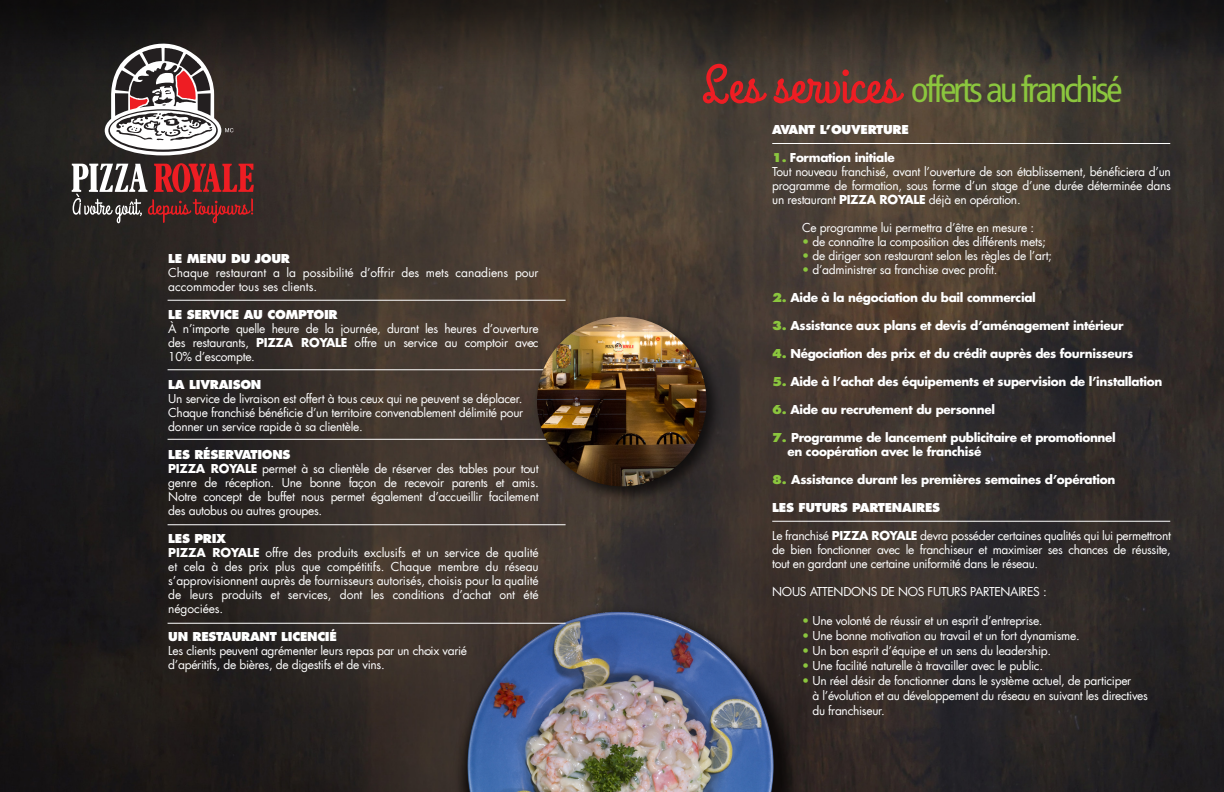
<style>
.page{position:relative;width:1224px;height:792px;background:#fff}
.page>*{position:absolute;margin:0;border:0;box-sizing:border-box;transform-origin:0 0}
.t1{font:condensed 36px "Frutiger LT Std";letter-spacing:-.075em;color:#8bc63e}
.t2{font:12px/14px "Futura LT";letter-spacing:-.025em;color:#fff}
.t3{font:700 12px/14px "Futura LT";letter-spacing:-.025em;color:#fff}
.t4{font:800 12px "Futura LT";letter-spacing:-.025em;color:#fff}
.t5{font:12px/14px "Futura LT";letter-spacing:-.005em;color:#fff}
.s1{font-weight:700}
.s2{font-weight:800}
.s3{font-family:"Grand Hotel";font-stretch:normal;font-size:53.7px;color:#ee1d23}
.s4{font-weight:800;color:#8bc63e}
.s5{color:#8bc63e}
</style>
<div class="page">
<img style="left:0;top:97px;width:1224px;height:695px">
<svg style="left:0;top:0;width:1224px;height:97px;background:#302a25"></svg>
<div style="left:411px;top:0;width:459px;height:13px;background:#221d19"></div>
<svg style="left:105px;top:32px;width:129px;height:123px"></svg>
<svg style="left:72px;top:163px;width:182px;height:60px;background:#6d403f"></svg>
<img style="left:427px;top:590px;width:400px;height:202px">
<img style="left:450px;top:598px;width:340px;height:194px">
<hr style="left:772px;top:143px;width:398px;height:1px;background:#fff">
<hr style="left:772px;top:521px;width:398px;height:1px;background:#fff">
<hr style="left:168px;top:300px;width:398px;height:1px;background:#fff">
<hr style="left:168px;top:370px;width:398px;height:1px;background:#fff">
<hr style="left:168px;top:439px;width:398px;height:1px;background:#fff">
<hr style="left:168px;top:524px;width:398px;height:1px;background:#fff">
<hr style="left:168px;top:623px;width:398px;height:1px;background:#fff">
<img style="left:529px;top:309px;width:200px;height:199px">
<img style="left:537px;top:317px;width:170px;height:169px;border-radius:85px">
<p class="t4" style="left:168px;top:251px;width:123px">LE MENU DU JOUR</p>
<p class="t5" style="left:168px;top:266px;width:372px">Chaque restaurant a la possibilité d’offrir des mets canadiens pour accommoder tous ses clients.</p>
<p class="t4" style="left:168px;top:307px;width:171px">LE SERVICE AU COMPTOIR</p>
<p class="t2" style="left:168px;top:322px;width:372px;text-align:justify">À n’importe quelle heure de la journée, durant les heures d’ouverture des restaurants, <span class="s1">PIZZA ROYALE</span> offre un service au comptoir avec 10% d’escompte.</p>
<p class="t4" style="left:168px;top:377px;width:95px">LA LIVRAISON</p>
<p class="t2" style="left:168px;top:392px;width:356px;text-align:justify">Un service de livraison est offert à tous ceux qui ne peuvent se déplacer.<br>Chaque franchisé bénéficie d’un territoire convenablement délimité pour donner un service rapide à sa clientèle.</p>
<p class="t2" style="left:168px;top:448px;width:372px"><span class="s2">LES RÉSERVATIONS<br></span><span class="s1">PIZZA ROYALE</span> permet à sa clientèle de réserver des tables pour tout genre de réception. Une bonne façon de recevoir parents et amis.<br>Notre concept de buffet nous permet également d’accueillir facilement des autobus ou autres groupes.</p>
<p class="t2" style="left:168px;top:532px;width:372px"><span class="s2">LES PRIX<br></span><span class="s1">PIZZA ROYALE</span> offre des produits exclusifs et un service de qualité et cela à des prix plus que compétitifs. Chaque membre du réseau s’approvisionnent auprès de fournisseurs autorisés, choisis pour la qualité de leurs produits et services, dont les conditions d’achat ont été négociées.</p>
<p class="t4" style="left:168px;top:629px;width:170px">UN RESTAURANT LICENCIÉ</p>
<p class="t2" style="left:168px;top:644px;width:300px">Les clients peuvent agrémenter leurs repas par un choix varié d’apéritifs, de bières, de digestifs et de vins.</p>
<h1 class="t1" style="left:702px;top:68px;width:422px"><span class="s3">Les services</span> offerts au franchisé</h1>
<p class="t4" style="left:772px;top:122px;width:138px">AVANT L’OUVERTURE</p>
<p class="t2" style="left:772px;top:150px;width:400px"><span class="s4">1.</span> <span class="s1">Formation initiale<br></span>Tout nouveau franchisé, avant l’ouverture de son établissement, bénéficiera d’un programme de formation, sous forme d’un stage d’une durée déterminée dans un restaurant <span class="s1">PIZZA ROYALE</span> déjà en opération.</p>
<p class="t2" style="left:802px;top:220px;width:233px">Ce programme lui permettra d’être en mesure :</p>
<p class="t2" style="left:802px;top:234px;width:245px"><span class="s5">•</span> de connaître la composition des différents mets;</p>
<p class="t2" style="left:802px;top:248px;width:251px"><span class="s5">•</span> de diriger son restaurant selon les règles de l’art;</p>
<p class="t2" style="left:802px;top:262px;width:197px"><span class="s5">•</span> d’administrer sa franchise avec profit.</p>
<p class="t3" style="left:772px;top:290px;width:265px"><span class="s4">2.</span> Aide à la négociation du bail commercial</p>
<p class="t3" style="left:772px;top:318px;width:353px"><span class="s4">3.</span> Assistance aux plans et devis d’aménagement intérieur</p>
<p class="t3" style="left:772px;top:346px;width:363px"><span class="s4">4.</span> Négociation des prix et du crédit auprès des fournisseurs</p>
<p class="t3" style="left:772px;top:374px;width:392px"><span class="s4">5.</span> Aide à l’achat des équipements et supervision de l’installation</p>
<p class="t3" style="left:772px;top:402px;width:224px"><span class="s4">6.</span> Aide au recrutement du personnel</p>
<p class="t3" style="left:788px;top:430px;width:330px;text-indent:-15px"><span class="s4">7.</span> Programme de lancement publicitaire et promotionnel en coopération avec le franchisé</p>
<p class="t3" style="left:772px;top:472px;width:345px"><span class="s4">8.</span> Assistance durant les premières semaines d’opération</p>
<p class="t4" style="left:772px;top:500px;width:169px">LES FUTURS PARTENAIRES</p>
<p class="t2" style="left:772px;top:528px;width:400px;text-align:justify">Le franchisé <span class="s1">PIZZA ROYALE</span> devra posséder certaines qualités qui lui permettront de bien fonctionner avec le franchiseur et maximiser ses chances de réussite, tout en gardant une certaine uniformité dans le réseau.</p>
<p class="t2" style="left:772px;top:584px;width:276px">NOUS ATTENDONS DE NOS FUTURS PARTENAIRES :</p>
<p class="t2" style="left:802px;top:613px;width:242px"><span class="s5">•</span> Une volonté de réussir et un esprit d’entreprise.</p>
<p class="t2" style="left:802px;top:628px;width:279px"><span class="s5">•</span> Une bonne motivation au travail et un fort dynamisme.</p>
<p class="t2" style="left:802px;top:643px;width:250px"><span class="s5">•</span> Un bon esprit d’équipe et un sens du leadership.</p>
<p class="t2" style="left:802px;top:658px;width:242px"><span class="s5">•</span> Une facilité naturelle à travailler avec le public.</p>
<p class="t2" style="left:812px;top:673px;width:337px;line-height:15px;text-indent:-10px"><span class="s5">•</span> Un réel désir de fonctionner dans le système actuel, de participer<br>à l’évolution et au développement du réseau en suivant les directives du franchiseur.</p>
</div>
